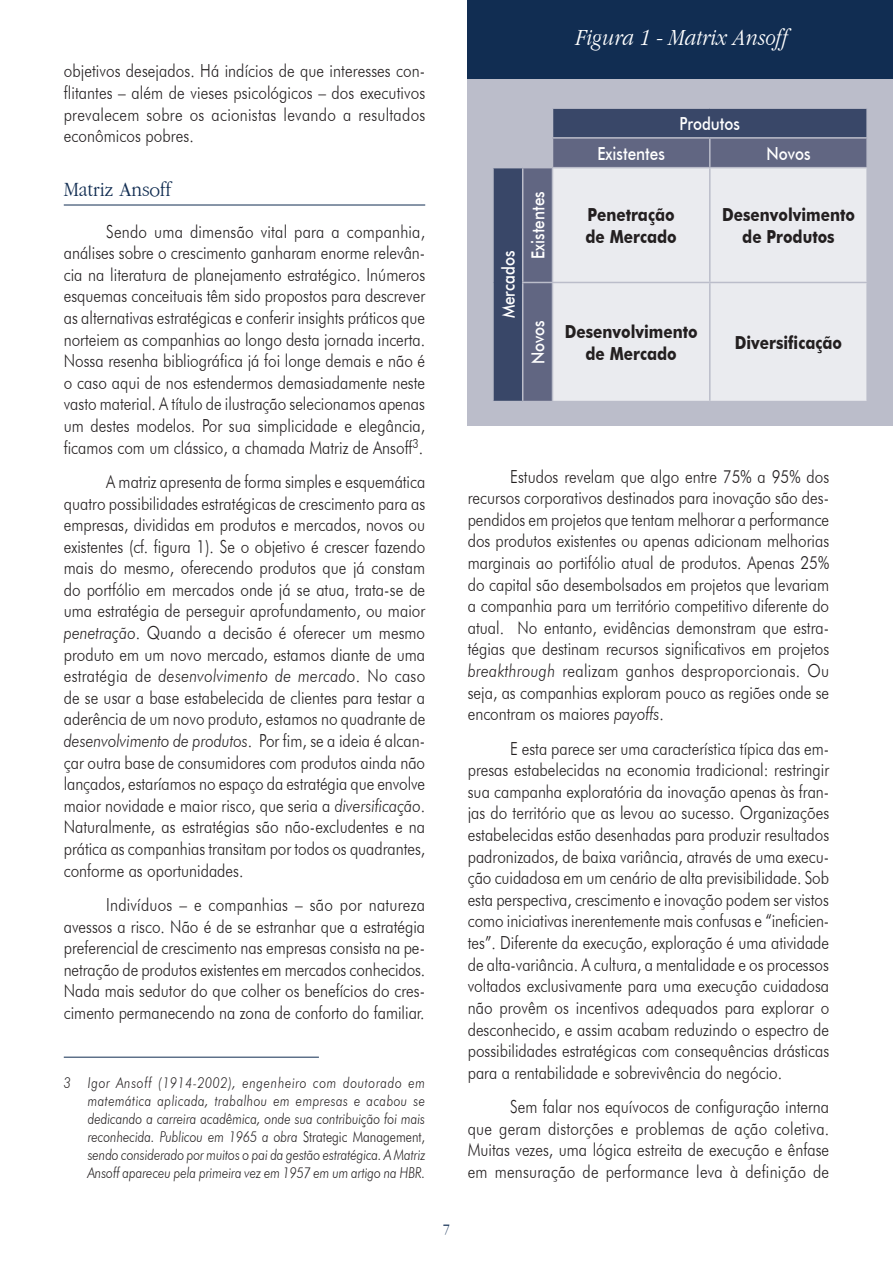
<style>
.page{position:relative;width:893px;height:1263px;background:#fff}
.page>*{position:absolute;margin:0;border:0;box-sizing:border-box;transform-origin:0 0}
.t1{font:italic 24px "Gatineau";color:#fff;scale:.85 1}
.t2{font:21px "Gatineau Plain";color:#112d52;scale:.9 1}
.t3{font:300 18px/21.6px "Futura BT";color:#231f20;text-align:justify;scale:.85 1}
.t4{font:700 18px/21.3px "Futura BT";color:#231f20;text-align:center;scale:.85 1}
.t5{font:500 18px/29.7px "Futura BT";color:#fff;scale:.85 1}
.t6{font:italic 300 15px/18px "Futura BT";color:#231f20;text-align:justify;scale:.83 1}
.t7{font:15px "Gatineau Plain";color:#112d52;scale:.9 1}
.s1{font-style:italic}
.s2{font-style:normal}
</style>
<div class="page">
<hr style="left:64px;top:205px;width:361px;height:1px;background:#112d52">
<hr style="left:64px;top:1057px;width:255px;height:1px;background:#112d52">
<div style="left:468px;top:75px;width:425px;height:351px;background:#bbbdca"></div>
<div style="left:468px;top:0;width:425px;height:79px;background:#112d52"></div>
<svg style="left:494px;top:109px;width:372px;height:292px;background:#465371"></svg>
<div style="left:523px;top:139px;width:343px;height:262px;background:#616682"></div>
<div style="left:553px;top:168px;width:313px;height:233px;background:#eaebef"></div>
<hr style="left:492px;top:167px;width:31px;height:1px;background:#bbbdca">
<hr style="left:522px;top:168px;width:1px;height:114px;background:#bbbdca">
<hr style="left:552px;top:168px;width:1px;height:114px;background:#bbbdca">
<hr style="left:709px;top:168px;width:2px;height:114px;background:#bbbdca">
<hr style="left:522px;top:282px;width:30px;height:1px;background:#bbbdca">
<hr style="left:522px;top:283px;width:1px;height:118px;background:#bbbdca">
<hr style="left:552px;top:282px;width:158px;height:1px;background:#bbbdca">
<hr style="left:552px;top:283px;width:1px;height:118px;background:#bbbdca">
<hr style="left:710px;top:282px;width:158px;height:1px;background:#bbbdca">
<hr style="left:709px;top:283px;width:2px;height:118px;background:#bbbdca">
<hr style="left:552px;top:137px;width:158px;height:2px;background:#bbbdca">
<svg style="left:523px;top:109px;width:30px;height:59px"></svg>
<hr style="left:710px;top:137px;width:158px;height:2px;background:#bbbdca">
<hr style="left:709px;top:139px;width:2px;height:28px;background:#bbbdca">
<hr style="left:552px;top:167px;width:158px;height:1px;background:#bbbdca">
<hr style="left:710px;top:167px;width:158px;height:1px;background:#bbbdca">
<p class="t3" style="left:64px;top:60px;width:427px">objetivos desejados. Há indícios de que interesses con&shy;flitantes – além de vieses psicológicos – dos executivos prevalecem sobre os acionistas levando a resultados econômicos pobres.</p>
<p class="t2" style="left:64px;top:179px;width:121px">Matriz Ansoff</p>
<p class="t3" style="left:64px;top:220px;width:427px;text-indent:43px">Sendo uma dimensão vital para a companhia, análises sobre o crescimento ganharam enorme relevân&shy;cia na literatura de planejamento estratégico. Inúmeros esquemas conceituais têm sido propostos para descrever as alternativas estratégicas e conferir insights práticos que norteiem as companhias ao longo desta jornada incerta.<br>Nossa resenha bibliográfica já foi longe demais e não é o caso aqui de nos estendermos demasiadamente neste vasto material. A título de ilustração selecionamos apenas um destes modelos. Por sua simplicidade e elegância, ficamos com um clássico, a chamada Matriz de Ansoff<sup>3</sup>.</p>
<p class="t3" style="left:64px;top:471px;width:427px;text-indent:43px">A matriz apresenta de forma simples e esquemática quatro possibilidades estratégicas de crescimento para as empresas, divididas em produtos e mercados, novos ou existentes (cf. figura 1). Se o objetivo é crescer fazendo mais do mesmo, oferecendo produtos que já constam do portfólio em mercados onde já se atua, trata-se de uma estratégia de perseguir aprofundamento, ou maior <span class="s1">penetração</span>. Quando a decisão é oferecer um mesmo produto em um novo mercado, estamos diante de uma estratégia de <span class="s1">desenvolvimento de mercado</span>. No caso de se usar a base estabelecida de clientes para testar a aderência de um novo produto, estamos no quadrante de <span class="s1">desenvolvimento de produtos</span>. Por fim, se a ideia é alcan&shy;çar outra base de consumidores com produtos ainda não lançados, estaríamos no espaço da estratégia que envolve maior novidade e maior risco, que seria a <span class="s1">diversificação</span>.<br>Naturalmente, as estratégias são não-excludentes e na prática as companhias transitam por todos os quadrantes, conforme as oportunidades.</p>
<p class="t3" style="left:64px;top:893px;width:427px;text-indent:43px">Indivíduos – e companhias – são por natureza avessos a risco. Não é de se estranhar que a estratégia preferencial de crescimento nas empresas consista na pe&shy;netração de produtos existentes em mercados conhecidos.<br>Nada mais sedutor do que colher os benefícios do cres&shy;cimento permanecendo na zona de conforto do familiar.</p>
<p class="t6" style="left:88px;top:1073px;width:408px;text-indent:-24px">3 Igor Ansoff (1914-2002), engenheiro com doutorado em matemática aplicada, trabalhou em empresas e acabou se dedicando a carreira acadêmica, onde sua contribuição foi mais reconhecida. Publicou em 1965 a obra <span class="s2">Strategic Management, </span>sendo considerado por muitos o pai da gestão estratégica. A Matriz Ansoff apareceu pela primeira vez em 1957 em um artigo na HBR.</p>
<p class="t7" style="left:443px;top:1221px;width:9px">7</p>
<h1 class="t1" style="left:574px;top:25px;width:251px">Figura 1 ‑ Matrix Ansoff</h1>
<p class="t5" style="left:679px;top:108px;width:73px">Produtos</p>
<p class="t5" style="left:493px;top:259px;width:81px;text-indent:-60px;rotate:-90deg">Mercados<br>Existentes</p>
<p class="t5" style="left:597px;top:138px;width:81px">Existentes</p>
<p class="t5" style="left:766px;top:138px;width:53px">Novos</p>
<p class="t4" style="left:585px;top:204px;width:109px;text-align:left">Penetração de Mercado</p>
<p class="t4" style="left:722px;top:204px;width:158px">Desenvolvimento de Produtos</p>
<p class="t5" style="left:523px;top:364px;width:53px;rotate:-90deg">Novos</p>
<p class="t4" style="left:565px;top:321px;width:158px">Desenvolvimento de Mercado</p>
<p class="t4" style="left:735px;top:332px;width:128px">Diversificação</p>
<p class="t3" style="left:468px;top:465px;width:427px;text-indent:43px">Estudos revelam que algo entre 75% a 95% dos recursos corporativos destinados para inovação são des&shy;pendidos em projetos que tentam melhorar a performance dos produtos existentes ou apenas adicionam melhorias marginais ao portifólio atual de produtos. Apenas 25% do capital são desembolsados em projetos que levariam a companhia para um território competitivo diferente do atual. No entanto, evidências demonstram que estra&shy;tégias que destinam recursos significativos em projetos <span class="s1">breakthrough</span> realizam ganhos desproporcionais. Ou seja, as companhias exploram pouco as regiões onde se encontram os maiores <span class="s1">payoffs</span>.</p>
<p class="t3" style="left:468px;top:737px;width:427px;text-indent:43px">E esta parece ser uma característica típica das em&shy;presas estabelecidas na economia tradicional: restringir sua campanha exploratória da inovação apenas às fran&shy;jas do território que as levou ao sucesso. Organizações estabelecidas estão desenhadas para produzir resultados padronizados, de baixa variância, através de uma execu&shy;ção cuidadosa em um cenário de alta previsibilidade. Sob esta perspectiva, crescimento e inovação podem ser vistos como iniciativas inerentemente mais confusas e “ineficien&shy;tes”. Diferente da execução, exploração é uma atividade de alta-variância. A cultura, a mentalidade e os processos voltados exclusivamente para uma execução cuidadosa não provêm os incentivos adequados para explorar o desconhecido, e assim acabam reduzindo o espectro de possibilidades estratégicas com consequências drásticas para a rentabilidade e sobrevivência do negócio.</p>
<p class="t3" style="left:468px;top:1096px;width:427px;text-indent:43px">Sem falar nos equívocos de configuração interna que geram distorções e problemas de ação coletiva.<br>Muitas vezes, uma lógica estreita de execução e ênfase em mensuração de performance leva à definição de</p>
</div>
